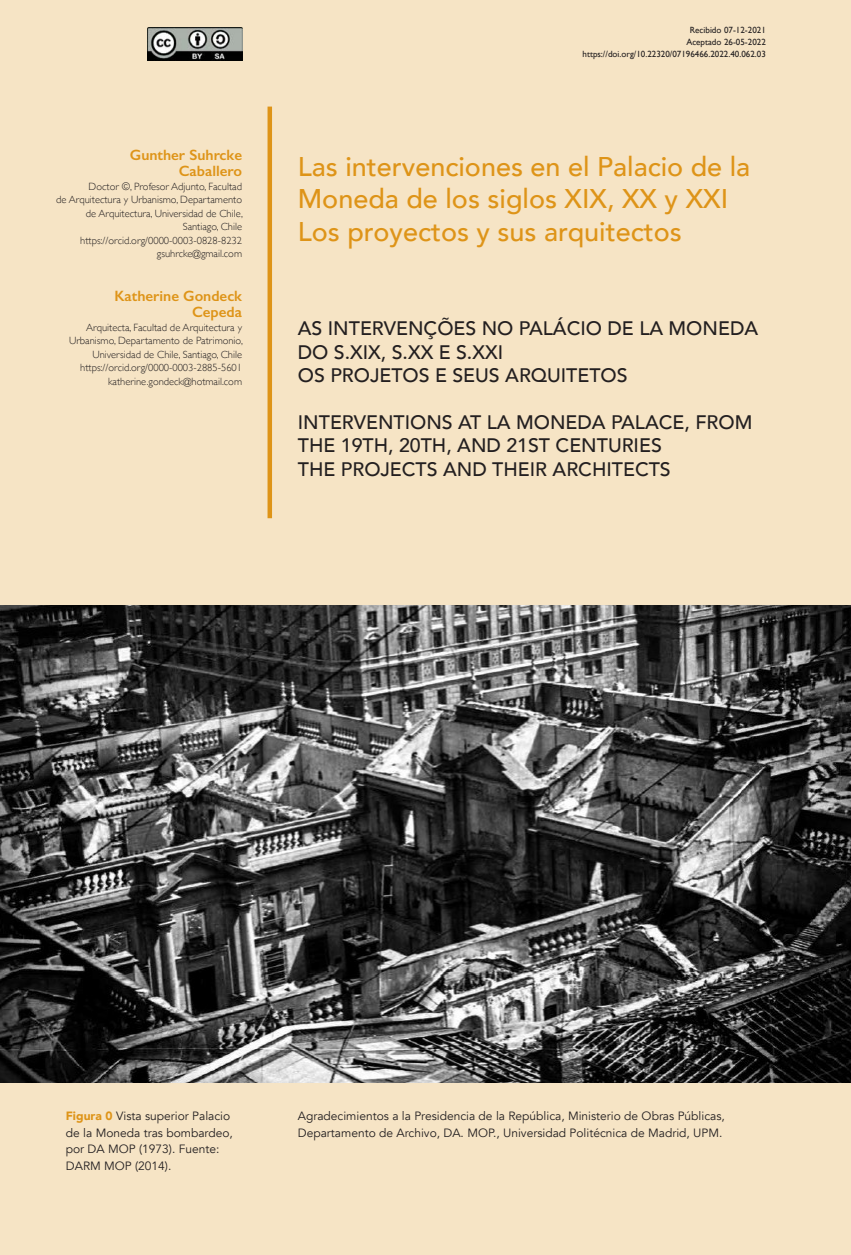
<style>
.page{position:relative;width:851px;height:1255px;background:#fff}
.page>*{position:absolute;margin:0;border:0;box-sizing:border-box;transform-origin:0 0}
._01_Titulo_PORTADA{font:500 27px/32.4px "Avenir";color:#de9418}
._01_Titulo_PORTADA-2{font:500 19.5px/23.4px "Avenir";color:#231f20}
._03_Nombre_autor{font:600 15px/16.5px "Gill Sans";color:#de9418;text-align:right}
._08_notas_al_pie{font:12px/16.5px "Avenir";color:#231f20}
._04_datos{font:300 10.5px/13.5px "Gill Sans";color:#231f20;text-align:right}
._04_datos-2{font:9px "Gill Sans";color:#231f20}
.s1{font-weight:900;color:#de9418}
</style>
<div class="page">
<div style="left:0;top:0;width:850px;height:1254px;background:#f6e4c5"></div>
<div style="left:267px;top:107px;width:5px;height:411px;background:#de9418"></div>
<img style="left:147px;top:27px;width:95px;height:33px">
<img style="left:0;top:605px;width:850px;height:477px">
<p class="_03_Nombre_autor" style="left:130px;top:146px;width:114px">Gunther Suhrcke<br>Caballero</p>
<p class="_04_datos" style="left:56px;top:179px;width:188px">Doctor ©, Profesor Adjunto, Facultad<br>de Arquitectura y Urbanismo, Departamento de Arquitectura, Universidad de Chile, Santiago, Chile</p>
<p class="_04_datos" style="left:80px;top:233px;width:163px">https://orcid.org/0000-0003-0828-8232</p>
<p class="_04_datos" style="left:157px;top:247px;width:87px">gsuhrcke@gmail.com</p>
<p class="_03_Nombre_autor" style="left:114px;top:287px;width:129px">Katherine Gondeck<br>Cepeda</p>
<p class="_04_datos" style="left:69px;top:320px;width:175px">Arquitecta, Facultad de Arquitectura y<br>Urbanismo, Departamento de Patrimonio,<br>Universidad de Chile, Santiago, Chile</p>
<p class="_04_datos" style="left:80px;top:361px;width:163px">https://orcid.org/0000-0003-2885-5601</p>
<p class="_04_datos" style="left:108px;top:374px;width:135px">katherine.gondeck@hotmail.com</p>
<p class="_04_datos-2" style="left:689px;top:25px;width:78px">Recibido 07-12-2021</p>
<p class="_04_datos-2" style="left:686px;top:37px;width:81px">Aceptado 26-05-2022</p>
<p class="_04_datos-2" style="left:582px;top:49px;width:185px">https://doi.org/10.22320/07196466.2022.40.062.03</p>
<p class="_01_Titulo_PORTADA" style="left:298px;top:149px;width:454px">Las intervenciones en el Palacio de la<br>Moneda de los siglos XIX, XX y XXI</p>
<p class="_01_Titulo_PORTADA" style="left:298px;top:214px;width:385px">Los proyectos y sus arquitectos</p>
<p class="_01_Titulo_PORTADA-2" style="left:298px;top:315px;width:462px">AS INTERVENÇÕES NO PALÁCIO DE LA MONEDA<br>DO S.XIX, S.XX E S.XXI</p>
<p class="_01_Titulo_PORTADA-2" style="left:298px;top:362px;width:331px">OS PROJETOS E SEUS ARQUITETOS</p>
<p class="_01_Titulo_PORTADA-2" style="left:298px;top:409px;width:456px">INTERVENTIONS AT LA MONEDA PALACE, FROM<br>THE 19TH, 20TH, AND 21ST CENTURIES</p>
<p class="_01_Titulo_PORTADA-2" style="left:298px;top:456px;width:374px">THE PROJECTS AND THEIR ARCHITECTS</p>
<p class="_08_notas_al_pie" style="left:66px;top:1107px;width:168px"><span class="s1">Figura 0</span> Vista superior Palacio de la Moneda tras bombardeo, por DA MOP (1973). Fuente:<br>DARM MOP (2014).</p>
<p class="_08_notas_al_pie" style="left:298px;top:1107px;width:428px">Agradecimientos a la Presidencia de la República, Ministerio de Obras Públicas,<br>Departamento de Archivo, DA. MOP., Universidad Politécnica de Madrid, UPM.</p>
</div>
